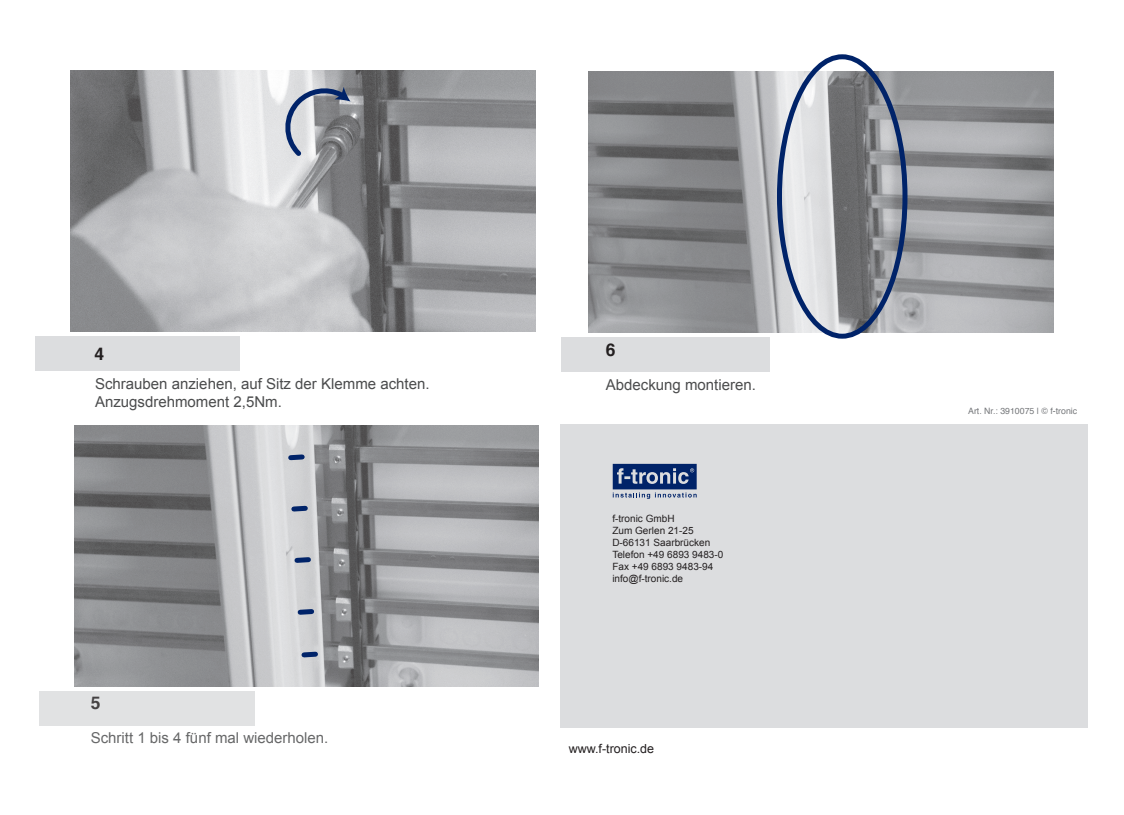
<style>
.page{position:relative;width:1124px;height:815px;background:#fff}
.page>*{position:absolute;margin:0;border:0;box-sizing:border-box;transform-origin:0 0}
.t1{font:700 17.5px "Helvetica";color:#231f20}
.t2{font:15px "Arial";color:#4b4c4d}
.t3{font:12.5px "Arial";color:#231f20}
.t4{font:10px "Arial";color:#231f20}
.t5{font:8.75px "Helvetica";color:#76787b}
</style>
<div class="page">
<div style="left:35px;top:336px;width:205px;height:35px;background:#dcdddf"></div>
<img style="left:71px;top:71px;width:464px;height:261px">
<svg style="left:281px;top:85px;width:69px;height:71px;background:#9ca1ac"></svg>
<div style="left:39px;top:691px;width:215px;height:34px;background:#dcdddf"></div>
<img style="left:74px;top:425px;width:464px;height:261px">
<svg style="left:285px;top:452px;width:22px;height:11px"></svg>
<svg style="left:288px;top:503px;width:22px;height:11px"></svg>
<svg style="left:291px;top:554px;width:23px;height:12px"></svg>
<svg style="left:295px;top:606px;width:22px;height:12px"></svg>
<svg style="left:299px;top:649px;width:22px;height:11px"></svg>
<div style="left:561px;top:337px;width:208px;height:35px;background:#dcdddf"></div>
<img style="left:588px;top:71px;width:464px;height:261px">
<div style="left:776px;top:54px;width:131px;height:285px;border:5px solid #002369;border-radius:50%"></div>
<div style="left:561px;top:425px;width:526px;height:303px;background:#dcdddf"></div>
<svg style="left:612px;top:464px;width:84px;height:35px"></svg>
<p class="t1" style="left:95px;top:340px;width:11px">4</p>
<p class="t2" style="left:95px;top:374px;width:336px">Schrauben anziehen, auf Sitz der Klemme achten.</p>
<p class="t2" style="left:95px;top:392px;width:188px">Anzugsdrehmoment 2,5Nm.</p>
<p class="t1" style="left:91px;top:689px;width:11px">5</p>
<p class="t2" style="left:91px;top:728px;width:239px">Schritt 1 bis 4 fünf mal wiederholen.</p>
<p class="t1" style="left:606px;top:335px;width:11px">6</p>
<p class="t2" style="left:605px;top:375px;width:152px">Abdeckung montieren.</p>
<p class="t4" style="left:612px;top:512px;width:64px">f-tronic GmbH</p>
<p class="t4" style="left:612px;top:524px;width:83px">Zum Gerlen 21-25</p>
<p class="t4" style="left:612px;top:536px;width:99px">D-66131 Saarbrücken</p>
<p class="t4" style="left:612px;top:548px;width:112px">Telefon +49 6893 9483-0</p>
<p class="t4" style="left:612px;top:560px;width:102px">Fax +49 6893 9483-94</p>
<p class="t4" style="left:612px;top:572px;width:72px">info@f-tronic.de</p>
<p class="t3" style="left:568px;top:741px;width:87px">www.f-tronic.de</p>
<p class="t5" style="left:968px;top:404px;width:110px">Art. Nr.: 3910075 | © f-tronic</p>
</div>
